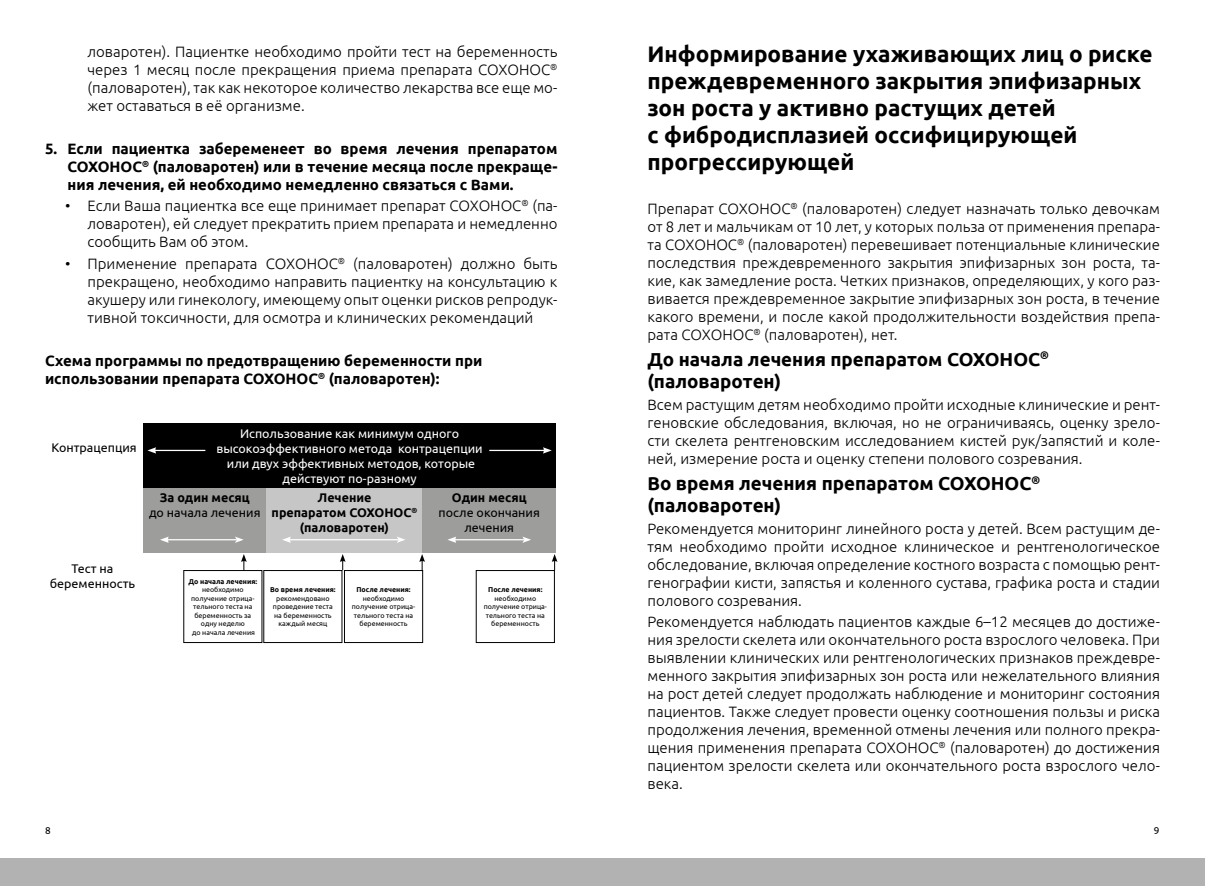
<style>
.page{position:relative;width:1205px;height:886px;background:#fff}
.page>*{position:absolute;margin:0;border:0;box-sizing:border-box;transform-origin:0 0}
.t1{font:700 22.5px/27px "Ubuntu";color:#000}
.t2{font:700 18.75px/22.5px "Ubuntu";color:#000}
.t3{font:300 15px/18px "Ubuntu";color:#000;text-align:justify}
.t4{font:700 15px/18px "Ubuntu";color:#000;text-align:justify}
.t5{font:12.5px/15px "Ubuntu";color:#fff;text-align:center}
.t6{font:12.5px/15px "Ubuntu";color:#000;text-align:center}
.t7{font:700 12.5px/15px "Ubuntu";color:#000;text-align:center}
.t8{font:10px "Ubuntu";color:#000}
.t9{font:7px/8.5px "Ubuntu";color:#000;text-align:center}
.t10{font:700 7px "Ubuntu";color:#000}
</style>
<div class="page">
<div style="left:602px;top:858px;width:603px;height:28px;background:#b3b2b2"></div>
<div style="left:0;top:858px;width:602px;height:28px;background:#b3b2b2"></div>
<div style="left:143px;top:423px;width:413px;height:65px;background:#000"></div>
<div style="left:143px;top:488px;width:123px;height:64px;background:#9d9d9c"></div>
<div style="left:266px;top:488px;width:156px;height:64px;background:#c6c6c6"></div>
<div style="left:422px;top:488px;width:134px;height:64px;background:#9d9d9c"></div>
<hr style="left:167px;top:539px;width:70px;height:1px;background:#fff">
<svg style="left:160px;top:536px;width:9px;height:7px"></svg>
<svg style="left:235px;top:536px;width:9px;height:7px"></svg>
<hr style="left:289px;top:539px;width:110px;height:1px;background:#fff">
<svg style="left:282px;top:536px;width:9px;height:7px"></svg>
<svg style="left:397px;top:537px;width:8px;height:6px"></svg>
<hr style="left:454px;top:539px;width:70px;height:1px;background:#fff">
<svg style="left:448px;top:536px;width:8px;height:7px"></svg>
<svg style="left:522px;top:536px;width:9px;height:7px"></svg>
<hr style="left:489px;top:450px;width:56px;height:1px;background:#fff">
<svg style="left:543px;top:447px;width:9px;height:7px"></svg>
<hr style="left:154px;top:450px;width:51px;height:1px;background:#fff">
<svg style="left:147px;top:447px;width:9px;height:7px"></svg>
<div style="left:184px;top:570px;width:78px;height:73px;border:1px solid #000"></div>
<div style="left:264px;top:570px;width:78px;height:73px;border:1px solid #000"></div>
<div style="left:344px;top:570px;width:79px;height:73px;border:1px solid #000"></div>
<div style="left:476px;top:570px;width:78px;height:73px;border:1px solid #000"></div>
<svg style="left:241px;top:554px;width:6px;height:16px"></svg>
<svg style="left:340px;top:554px;width:6px;height:16px"></svg>
<svg style="left:419px;top:554px;width:6px;height:16px"></svg>
<svg style="left:552px;top:554px;width:5px;height:16px"></svg>
<p class="t3" style="left:88px;top:42px;width:471px">ловаротен). Пациентке необходимо пройти тест на беременность через 1 месяц после прекращения приема препарата СОХОНОС<sup>® </sup>(паловаротен), так как некоторое количество лекарства все еще мо&shy;жет оставаться в её организме.</p>
<p class="t4" style="left:67px;top:139px;width:491px;text-indent:-22px">5. Если пациентка забеременеет во время лечения препаратом СОХОНОС<sup>®</sup> (паловаротен) или в течение месяца после прекраще&shy;ния лечения, ей необходимо немедленно связаться с Вами.</p>
<p class="t3" style="left:88px;top:197px;width:471px;text-indent:-22px">• Если Ваша пациентка все еще принимает препарат СОХОНОС<sup>®</sup> (па&shy;ловаротен), ей следует прекратить прием препарата и немедленно сообщить Вам об этом.</p>
<p class="t3" style="left:88px;top:254px;width:471px;text-indent:-23px">• Применение препарата СОХОНОС<sup>®</sup> (паловаротен) должно быть прекращено, необходимо направить пациентку на консультацию к акушеру или гинекологу, имеющему опыт оценки рисков репродук&shy;тивной токсичности, для осмотра и клинических рекомендаций</p>
<p class="t4" style="left:45px;top:351px;width:439px">Схема программы по предотвращению беременности при использовании препарата СОХОНОС<sup>®</sup> (паловаротен):</p>
<p class="t6" style="left:51px;top:440px;width:87px">Контрацепция</p>
<p class="t6" style="left:50px;top:560px;width:87px">Тест на беременность</p>
<p class="t5" style="left:217px;top:425px;width:267px">Использование как минимум одного высокоэффективного метода контрацепции или двух эффективных методов, которые действуют по-разному</p>
<p class="t7" style="left:160px;top:490px;width:92px">За один месяц</p>
<p class="t6" style="left:149px;top:505px;width:113px">до начала лечения</p>
<p class="t7" style="left:272px;top:490px;width:147px">Лечение<br>препаратом СОХОНОС<sup>® </sup>(паловаротен)</p>
<p class="t7" style="left:452px;top:490px;width:76px">Один месяц</p>
<p class="t6" style="left:439px;top:505px;width:103px">после окончания лечения</p>
<p class="t10" style="left:188px;top:577px;width:70px">До начала лечения:</p>
<p class="t9" style="left:191px;top:585px;width:65px">необходимо получение отрица&shy;тельного теста на беременность за одну неделю<br>до начала лечения</p>
<p class="t10" style="left:270px;top:586px;width:67px">Во время лечения:</p>
<p class="t9" style="left:273px;top:594px;width:61px">рекомендовано проведение теста на беременность каждый месяц</p>
<p class="t10" style="left:356px;top:586px;width:56px">После лечения:</p>
<p class="t9" style="left:352px;top:594px;width:65px">необходимо получение отрица&shy;тельного теста на беременность</p>
<p class="t10" style="left:488px;top:586px;width:56px">После лечения:</p>
<p class="t9" style="left:484px;top:594px;width:65px">необходимо получение отрица&shy;тельного теста на беременность</p>
<h1 class="t1" style="left:647px;top:41px;width:507px">Информирование ухаживающих лиц о риске преждевременного закрытия эпифизарных зон роста у активно растущих детей<br>с фибродисплазией оссифицирующей прогрессирующей</h1>
<p class="t3" style="left:647px;top:199px;width:514px">Препарат СОХОНОС<sup>®</sup> (паловаротен) следует назначать только девочкам от 8 лет и мальчикам от 10 лет, у которых польза от применения препара&shy;та СОХОНОС<sup>®</sup> (паловаротен) перевешивает потенциальные клинические последствия преждевременного закрытия эпифизарных зон роста, та&shy;кие, как замедление роста. Четких признаков, определяющих, у кого раз&shy;вивается преждевременное закрытие эпифизарных зон роста, в течение какого времени, и после какой продолжительности воздействия препа&shy;рата СОХОНОС<sup>®</sup> (паловаротен), нет.</p>
<p class="t2" style="left:647px;top:347px;width:403px">До начала лечения препаратом СОХОНОС<sup>® </sup>(паловаротен)</p>
<p class="t3" style="left:647px;top:395px;width:514px">Всем растущим детям необходимо пройти исходные клинические и рент&shy;геновские обследования, включая, но не ограничиваясь, оценку зрело&shy;сти скелета рентгеновским исследованием кистей рук/запястий и коле&shy;ней, измерение роста и оценку степени полового созревания.</p>
<p class="t2" style="left:647px;top:471px;width:394px">Во время лечения препаратом СОХОНОС<sup>® </sup>(паловаротен)</p>
<p class="t3" style="left:647px;top:519px;width:514px">Рекомендуется мониторинг линейного роста у детей. Всем растущим де&shy;тям необходимо пройти исходное клиническое и рентгенологическое обследование, включая определение костного возраста с помощью рент&shy;генографии кисти, запястья и коленного сустава, графика роста и стадии полового созревания.</p>
<p class="t3" style="left:647px;top:613px;width:514px">Рекомендуется наблюдать пациентов каждые 6–12 месяцев до достиже&shy;ния зрелости скелета или окончательного роста взрослого человека. При выявлении клинических или рентгенологических признаков преждевре&shy;менного закрытия эпифизарных зон роста или нежелательного влияния на рост детей следует продолжать наблюдение и мониторинг состояния пациентов. Также следует провести оценку соотношения пользы и риска продолжения лечения, временной отмены лечения или полного прекра&shy;щения применения препарата СОХОНОС<sup>®</sup> (паловаротен) до достижения пациентом зрелости скелета или окончательного роста взрослого чело&shy;века.</p>
<p class="t8" style="left:45px;top:824px;width:7px">8</p>
<p class="t8" style="left:1153px;top:824px;width:7px">9</p>
</div>
